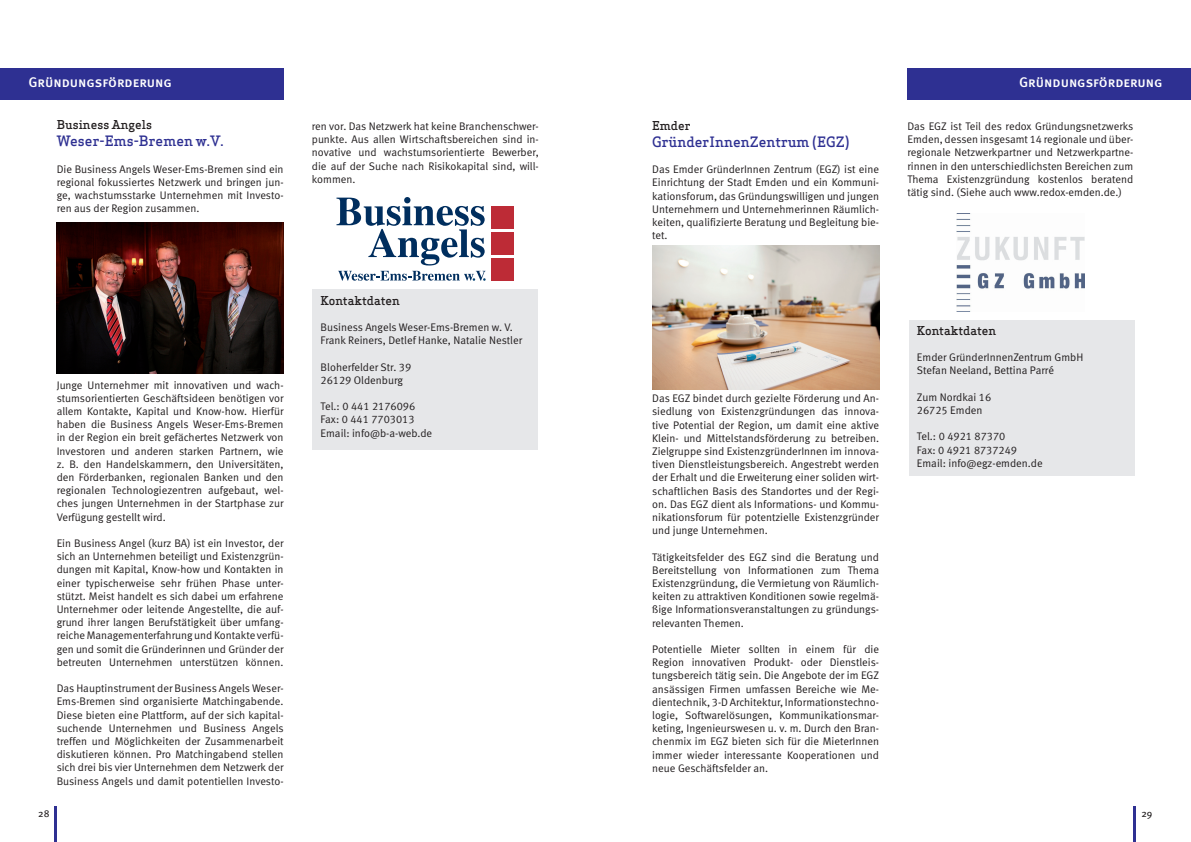
<style>
.page{position:relative;width:1191px;height:842px;background:#fff}
.page>*{position:absolute;margin:0;border:0;box-sizing:border-box;transform-origin:0 0}
.t1{font:500 14px "Apex Serif";color:#2e3092}
.t2{font:14px "Meta Medium LF Caps";color:#fff}
.t3{font:500 12px "Apex Serif";color:#231f20}
.t4{font:11px/13.2px "Meta Normal LF";color:#231f20;text-align:justify}
.t5{font:10px "Meta Pro";color:#231f20}
</style>
<div class="page">
<div style="left:0;top:68px;width:283px;height:31px;background:#2e3092"></div>
<hr style="left:54px;top:806px;width:3px;height:36px;background:#2e3092">
<div style="left:907px;top:68px;width:284px;height:31px;background:#2e3092"></div>
<hr style="left:1133px;top:806px;width:3px;height:36px;background:#2e3092">
<div style="left:312px;top:289px;width:226px;height:161px;background:#e6e7e9"></div>
<div style="left:909px;top:320px;width:225px;height:156px;background:#e6e7e9"></div>
<img style="left:57px;top:222px;width:226px;height:151px">
<svg style="left:336px;top:197px;width:148px;height:68px"></svg>
<svg style="left:338px;top:271px;width:147px;height:10px"></svg>
<div style="left:491px;top:206px;width:23px;height:23px;background:#bd2b36"></div>
<div style="left:491px;top:232px;width:23px;height:23px;background:#bd2b36"></div>
<div style="left:491px;top:258px;width:23px;height:23px;background:#bd2b36"></div>
<img style="left:652px;top:245px;width:227px;height:144px">
<img style="left:956px;top:213px;width:128px;height:99px">
<p class="t2" style="left:28px;top:74px;width:145px">Gründungsförderung</p>
<p class="t2" style="left:1019px;top:74px;width:145px">Gründungsförderung</p>
<p class="t3" style="left:652px;top:118px;width:40px">Emder</p>
<p class="t1" style="left:652px;top:133px;width:199px">GründerInnenZentrum (EGZ)</p>
<p class="t4" style="left:652px;top:163px;width:228px">Das Emder GründerInnen Zentrum (EGZ) ist eine Einrichtung der Stadt Emden und ein Kommuni&shy;kationsforum, das Gründungswilligen und jungen Unternehmern und Unternehmerinnen Räumlich&shy;keiten, qualifizierte Beratung und Begleitung bie&shy;tet.</p>
<p class="t3" style="left:57px;top:117px;width:97px">Business Angels</p>
<p class="t1" style="left:57px;top:132px;width:168px">Weser-Ems-Bremen w.V.</p>
<p class="t4" style="left:57px;top:162px;width:228px">Die Business Angels Weser-Ems-Bremen sind ein regional fokussiertes Netzwerk und bringen jun&shy;ge, wachstumsstarke Unternehmen mit Investo&shy;ren aus der Region zusammen.</p>
<p class="t4" style="left:312px;top:119px;width:228px">ren vor. Das Netzwerk hat keine Branchenschwer&shy;punkte. Aus allen Wirtschaftsbereichen sind in&shy;novative und wachstumsorientierte Bewerber, die auf der Suche nach Risikokapital sind, will&shy;kommen.</p>
<p class="t4" style="left:907px;top:119px;width:227px">Das EGZ ist Teil des redox Gründungsnetzwerks Emden, dessen insgesamt 14 regionale und über&shy;regionale Netzwerkpartner und Netzwerkpartne&shy;rinnen in den unterschiedlichsten Bereichen zum Thema Existenzgründung kostenlos beratend tätig sind. (Siehe auch www.redox-emden.de.)</p>
<p class="t4" style="left:57px;top:378px;width:228px">Junge Unternehmer mit innovativen und wach&shy;stumsorientierten Geschäftsideen benötigen vor allem Kontakte, Kapital und Know-how. Hierfür haben die Business Angels Weser-Ems-Bremen in der Region ein breit gefächertes Netzwerk von Investoren und anderen starken Partnern, wie z. B. den Handelskammern, den Universitäten, den Förderbanken, regionalen Banken und den regionalen Technologiezentren aufgebaut, wel&shy;ches jungen Unternehmen in der Startphase zur Verfügung gestellt wird.</p>
<p class="t4" style="left:57px;top:536px;width:228px">Ein Business Angel (kurz BA) ist ein Investor, der sich an Unternehmen beteiligt und Existenzgrün&shy;dungen mit Kapital, Know-how und Kontakten in einer typischerweise sehr frühen Phase unter&shy;stützt. Meist handelt es sich dabei um erfahrene Unternehmer oder leitende Angestellte, die auf&shy;grund ihrer langen Berufstätigkeit über umfang&shy;reiche Managementerfahrung und Kontakte verfü&shy;gen und somit die Gründerinnen und Gründer der betreuten Unternehmen unterstützen können.</p>
<p class="t4" style="left:57px;top:682px;width:228px">Das Hauptinstrument der Business Angels Weser-Ems-Bremen sind organisierte Matchingabende.<br>Diese bieten eine Plattform, auf der sich kapital&shy;suchende Unternehmen und Business Angels treffen und Möglichkeiten der Zusammenarbeit diskutieren können. Pro Matchingabend stellen sich drei bis vier Unternehmen dem Netzwerk der Business Angels und damit potentiellen Investo-</p>
<p class="t3" style="left:321px;top:293px;width:81px">Kontaktdaten</p>
<p class="t4" style="left:321px;top:320px;width:203px">Business Angels Weser-Ems-Bremen w. V.<br>Frank Reiners, Detlef Hanke, Natalie Nestler</p>
<p class="t4" style="left:321px;top:360px;width:92px">Bloherfelder Str. 39<br>26129 Oldenburg</p>
<p class="t4" style="left:321px;top:400px;width:113px;text-align:left">Tel.: 0 441 2176096<br>Fax: 0 441 7703013<br>Email: info@b-a-web.de</p>
<p class="t4" style="left:652px;top:392px;width:228px">Das EGZ bindet durch gezielte Förderung und An&shy;siedlung von Existenzgründungen das innova&shy;tive Potential der Region, um damit eine aktive Klein- und Mittelstandsförderung zu betreiben.<br>Zielgruppe sind ExistenzgründerInnen im innova&shy;tiven Dienstleistungsbereich. Angestrebt werden der Erhalt und die Erweiterung einer soliden wirt&shy;schaftlichen Basis des Standortes und der Regi&shy;on. Das EGZ dient als Informations- und Kommu&shy;nikationsforum für potentzielle Existenzgründer und junge Unternehmen.</p>
<p class="t4" style="left:652px;top:550px;width:228px">Tätigkeitsfelder des EGZ sind die Beratung und Bereitstellung von Informationen zum Thema Existenzgründung, die Vermietung von Räumlich&shy;keiten zu attraktiven Konditionen sowie regelmä&shy;ßige Informationsveranstaltungen zu gründungs&shy;relevanten Themen.</p>
<p class="t4" style="left:652px;top:642px;width:228px">Potentielle Mieter sollten in einem für die Region innovativen Produkt- oder Dienstleis&shy;tungsbereich tätig sein. Die Angebote der im EGZ ansässigen Firmen umfassen Bereiche wie Me&shy;dientechnik, 3-D Architektur, Informationstechno&shy;logie, Softwarelösungen, Kommunikationsmar&shy;keting, Ingenieurswesen u. v. m. Durch den Bran&shy;chenmix im EGZ bieten sich für die MieterInnen immer wieder interessante Kooperationen und neue Geschäftsfelder an.</p>
<p class="t3" style="left:917px;top:323px;width:81px">Kontaktdaten</p>
<p class="t4" style="left:917px;top:351px;width:168px">Emder GründerInnenZentrum GmbH<br>Stefan Neeland, Bettina Parré</p>
<p class="t4" style="left:917px;top:390px;width:76px">Zum Nordkai 16<br>26725 Emden</p>
<p class="t4" style="left:917px;top:430px;width:127px;text-align:left">Tel.: 0 4921 87370<br>Fax: 0 4921 8737249<br>Email: info@egz-emden.de</p>
<p class="t5" style="left:38px;top:807px;width:13px">28</p>
<p class="t5" style="left:1141px;top:807px;width:12px">29</p>
</div>
